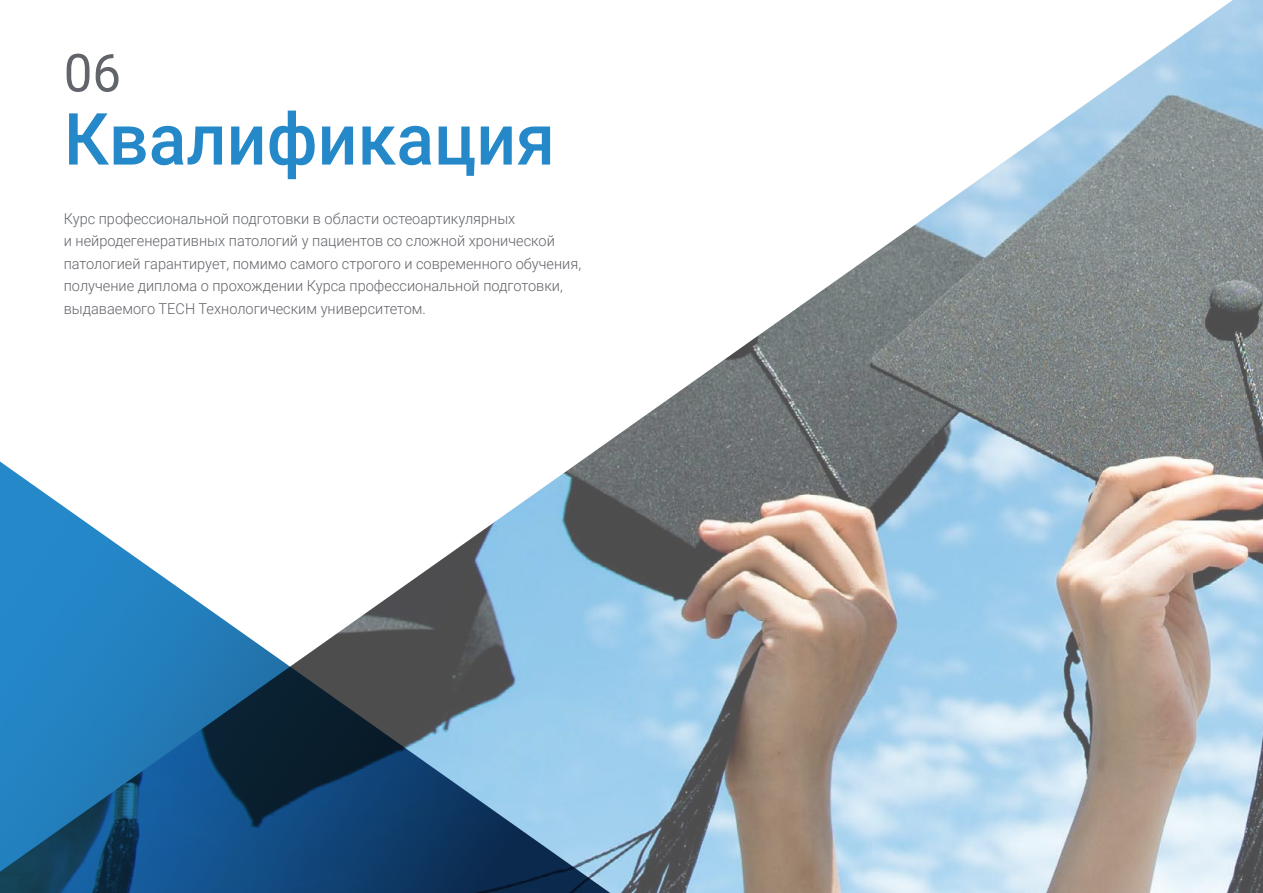
<style>
.page{position:relative;width:1263px;height:893px;background:#fff}
.page>*{position:absolute;margin:0;border:0;box-sizing:border-box;transform-origin:0 0}
.t1{font:500 72px "Roboto";color:#2488c9}
.t2{font:52.5px "Roboto";color:#61646a}
.t3{font:300 15px/22.5px "Roboto";color:#61646a}
</style>
<div class="page">
<img style="left:602px;top:0;width:661px;height:893px">
<svg style="left:0;top:446px;width:640px;height:447px"></svg>
<h2 class="t2" style="left:64px;top:36px;width:59px">06</h2>
<h1 class="t1" style="left:64px;top:89px;width:493px">Квалификация</h1>
<p class="t3" style="left:64px;top:207px;width:519px">Курс профессиональной подготовки в области остеоартикулярных<br>и нейродегенеративных патологий у пациентов со сложной хронической патологией гарантирует, помимо самого строгого и современного обучения, получение диплома о прохождении Курса профессиональной подготовки, выдаваемого TECH Технологическим университетом.</p>
</div>
